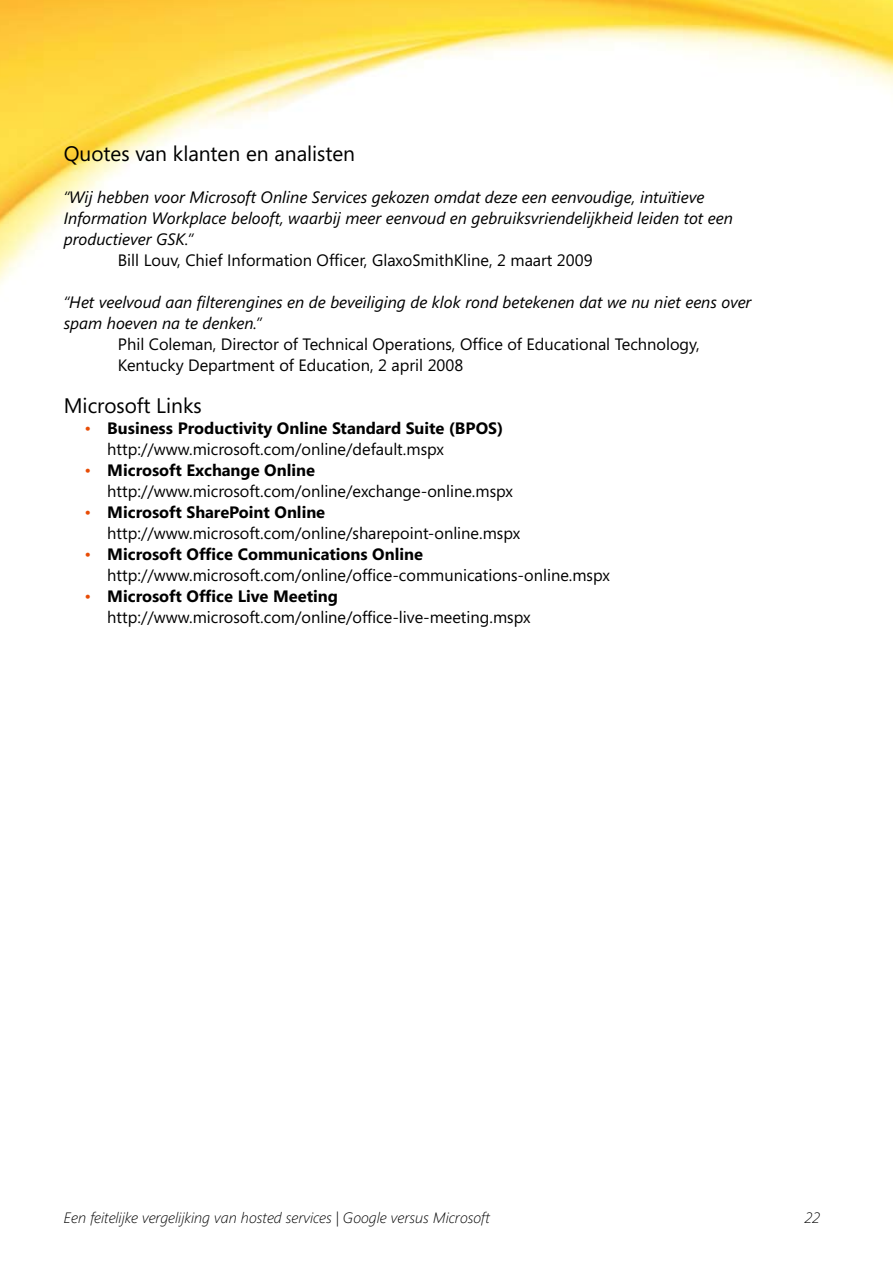
<style>
.page{position:relative;width:893px;height:1263px;background:#fff}
.page>*{position:absolute;margin:0;border:0;box-sizing:border-box;transform-origin:0 0}
.t1{font:21px "Segoe";color:#000}
.t2{font:16.5px/21px "Segoe";color:#000}
.t3{font:italic 16.5px/21px "Segoe";color:#000}
.t4{font:700 16.5px/21px "Segoe";color:#000}
.t5{font:italic 300 15px "Segoe";color:#000}
.s1{font-weight:400;color:#e84c05}
.s2{font-weight:400}
.s3{color:#e84c05}
.s4{font-weight:700}
</style>
<div class="page">
<img style="left:0;top:0;width:893px;height:285px">
<p class="t1" style="left:64px;top:141px;width:293px">Quotes van klanten en analisten</p>
<p class="t3" style="left:64px;top:187px;width:670px">“Wij hebben voor Microsoft Online Services gekozen omdat deze een eenvoudige, intuïtieve<br>Information Workplace belooft, waarbij meer eenvoud en gebruiksvriendelijkheid leiden tot een productiever GSK.”</p>
<p class="t2" style="left:118px;top:250px;width:476px">Bill Louv, Chief Information Officer, GlaxoSmithKline, 2 maart 2009</p>
<p class="t3" style="left:64px;top:292px;width:689px">“Het veelvoud aan filterengines en de beveiliging de klok rond betekenen dat we nu niet eens over spam hoeven na te denken.”</p>
<p class="t2" style="left:118px;top:334px;width:584px">Phil Coleman, Director of Technical Operations, Office of Educational Technology,<br>Kentucky Department of Education, 2 april 2008</p>
<p class="t1" style="left:64px;top:393px;width:140px">Microsoft Links</p>
<p class="t4" style="left:107px;top:418px;width:397px;text-indent:-22px"><span class="s1">•</span> Business Productivity Online Standard Suite (BPOS) <span class="s2">http://www.microsoft.com/online/default.mspx</span></p>
<p class="t2" style="left:107px;top:460px;width:407px;text-indent:-22px"><span class="s3">•</span> <span class="s4">Microsoft Exchange Online </span>http://www.microsoft.com/online/exchange-online.mspx</p>
<p class="t2" style="left:107px;top:502px;width:414px;text-indent:-22px"><span class="s3">•</span> <span class="s4">Microsoft SharePoint Online </span>http://www.microsoft.com/online/sharepoint-online.mspx</p>
<p class="t2" style="left:107px;top:544px;width:504px;text-indent:-22px"><span class="s3">•</span> <span class="s4">Microsoft Office Communications Online </span>http://www.microsoft.com/online/office-communications-online.mspx</p>
<p class="t2" style="left:107px;top:586px;width:425px;text-indent:-22px"><span class="s3">•</span> <span class="s4">Microsoft Office Live Meeting </span>http://www.microsoft.com/online/office-live-meeting.mspx</p>
<p class="t5" style="left:64px;top:1209px;width:427px">Een feitelijke vergelijking van hosted services | Google versus Microsoft</p>
<p class="t5" style="left:805px;top:1209px;width:17px">22</p>
</div>
